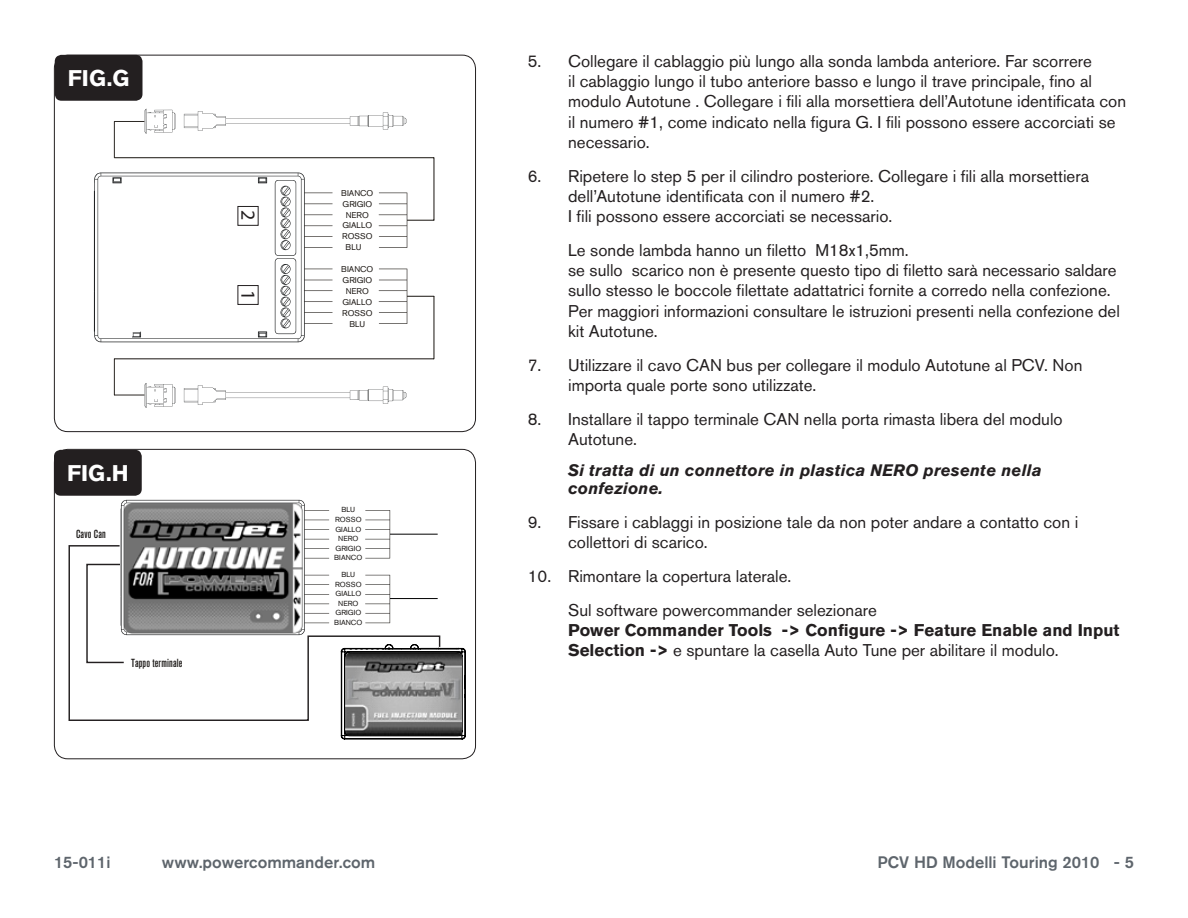
<style>
.page{position:relative;width:1188px;height:918px;background:#fff}
.page>*{position:absolute;margin:0;border:0;box-sizing:border-box;transform-origin:0 0}
.t1{font:700 22.5px "Akzidenz Grotesk BQ";color:#fff}
.t2{font:19.95px "Myriad Pro";color:#231f20}
.t3{font:16.8px/20.2px "Akzidenz Grotesk BQ";color:#231f20}
.t4{font:700 16.8px/20.2px "Akzidenz Grotesk BQ";color:#231f20}
.t5{font:italic 700 16.5px/18px "Akzidenz Grotesk BQ";letter-spacing:.01em;color:#231f20}
.t6{font:500 16.5px "Akzidenz Grotesk BQ";color:#5e656c}
.t7{font:500 condensed 11.7px "Akzidenz Grotesk BQ";letter-spacing:.015em;color:#171412}
.t8{font:8.4px/10.8px "Akzidenz Grotesk BQ";color:#1d1814}
.t9{font:7.2px/9.6px "Akzidenz Grotesk BQ";color:#171412;text-align:center}
.s1{font-weight:400}
</style>
<div class="page">
<svg style="left:94px;top:109px;width:341px;height:299px"></svg>
<div style="left:237px;top:206px;width:22px;height:20px;border:1px solid #231f20"></div>
<div style="left:237px;top:285px;width:22px;height:20px;border:1px solid #231f20"></div>
<svg style="left:68px;top:545px;width:18px;height:176px"></svg>
<svg style="left:86px;top:500px;width:380px;height:240px"></svg>
<hr style="left:390px;top:534px;width:48px;height:1px;background:#000">
<hr style="left:390px;top:598px;width:48px;height:1px;background:#000">
<div style="left:54px;top:449px;width:422px;height:310px;border:1px solid #231f20;border-radius:14px"></div>
<div style="left:54px;top:450px;width:88px;height:46px;background:#231f20;border-radius:7px"></div>
<div style="left:55px;top:55px;width:87px;height:46px;background:#231f20;border-radius:7px"></div>
<h1 class="t1" style="left:68px;top:65px;width:63px">FIG.G</h1>
<p class="t2" style="left:261px;top:210px;width:12px;rotate:90deg">2</p>
<p class="t2" style="left:261px;top:290px;width:12px;rotate:90deg">1</p>
<h1 class="t1" style="left:67px;top:460px;width:63px">FIG.H</h1>
<p class="t7" style="left:76px;top:527px;width:31px">Cavo Can</p>
<p class="t7" style="left:131px;top:656px;width:53px">Tappo terminale</p>
<p class="t8" style="left:341px;top:187px;width:34px">BIANCO</p>
<p class="t8" style="left:343px;top:198px;width:31px">GRIGIO</p>
<p class="t8" style="left:346px;top:209px;width:25px">NERO</p>
<p class="t8" style="left:343px;top:220px;width:31px">GIALLO</p>
<p class="t8" style="left:342px;top:231px;width:32px">ROSSO</p>
<p class="t8" style="left:346px;top:242px;width:17px">BLU</p>
<p class="t8" style="left:341px;top:264px;width:34px">BIANCO<br>GRIGIO</p>
<p class="t8" style="left:346px;top:286px;width:25px">NERO</p>
<p class="t8" style="left:343px;top:296px;width:31px">GIALLO</p>
<p class="t8" style="left:342px;top:307px;width:32px">ROSSO</p>
<p class="t8" style="left:349px;top:318px;width:17px">BLU</p>
<p class="t9" style="left:335px;top:505px;width:28px">BLU<br>ROSSO<br>GIALLO<br>NERO</p>
<p class="t9" style="left:334px;top:553px;width:30px">BIANCO</p>
<p class="t9" style="left:335px;top:543px;width:27px">GRIGIO</p>
<p class="t9" style="left:335px;top:570px;width:28px">BLU<br>ROSSO<br>GIALLO<br>NERO</p>
<p class="t9" style="left:334px;top:618px;width:30px">BIANCO</p>
<p class="t9" style="left:335px;top:608px;width:27px">GRIGIO</p>
<p class="t3" style="left:568px;top:51px;width:559px;text-indent:-40px">5. Collegare il cablaggio più lungo alla sonda lambda anteriore. Far scorrere<br>il cablaggio lungo il tubo anteriore basso e lungo il trave principale, fino al modulo Autotune . Collegare i fili alla morsettiera dell’Autotune identificata con il numero #1, come indicato nella figura G. I fili possono essere accorciati se necessario.</p>
<p class="t3" style="left:568px;top:166px;width:522px;text-indent:-40px">6. Ripetere lo step 5 per il cilindro posteriore. Collegare i fili alla morsettiera dell’Autotune identificata con il numero #2.<br>I fili possono essere accorciati se necessario.</p>
<p class="t3" style="left:568px;top:240px;width:553px">Le sonde lambda hanno un filetto M18x1,5mm.<br>se sullo scarico non è presente questo tipo di filetto sarà necessario saldare sullo stesso le boccole filettate adattatrici fornite a corredo nella confezione.<br>Per maggiori informazioni consultare le istruzioni presenti nella confezione del kit Autotune.</p>
<p class="t3" style="left:568px;top:355px;width:516px;text-indent:-40px">7. Utilizzare il cavo CAN bus per collegare il modulo Autotune al PCV. Non importa quale porte sono utilizzate.</p>
<p class="t3" style="left:568px;top:409px;width:496px;text-indent:-40px">8. Installare il tappo terminale CAN nella porta rimasta libera del modulo<br>Autotune.</p>
<p class="t5" style="left:568px;top:462px;width:475px">Si tratta di un connettore in plastica NERO presente nella confezione.</p>
<p class="t3" style="left:568px;top:512px;width:512px;text-indent:-40px">9. Fissare i cablaggi in posizione tale da non poter andare a contatto con i collettori di scarico.</p>
<p class="t3" style="left:568px;top:559px;width:310px;line-height:33.8px;text-indent:-40px">10. Rimontare la copertura laterale.<br>Sul software powercommander selezionare</p>
<p class="t4" style="left:568px;top:620px;width:553px">Power Commander Tools -&gt; Configure -&gt; Feature Enable and Input<br>Selection -&gt; <span class="s1">e spuntare la casella Auto Tune per abilitare il modulo.</span></p>
<p class="t6" style="left:54px;top:852px;width:58px">15-011i</p>
<p class="t6" style="left:162px;top:852px;width:215px">www.powercommander.com</p>
<p class="t6" style="left:878px;top:852px;width:258px">PCV HD Modelli Touring 2010 - 5</p>
</div>
